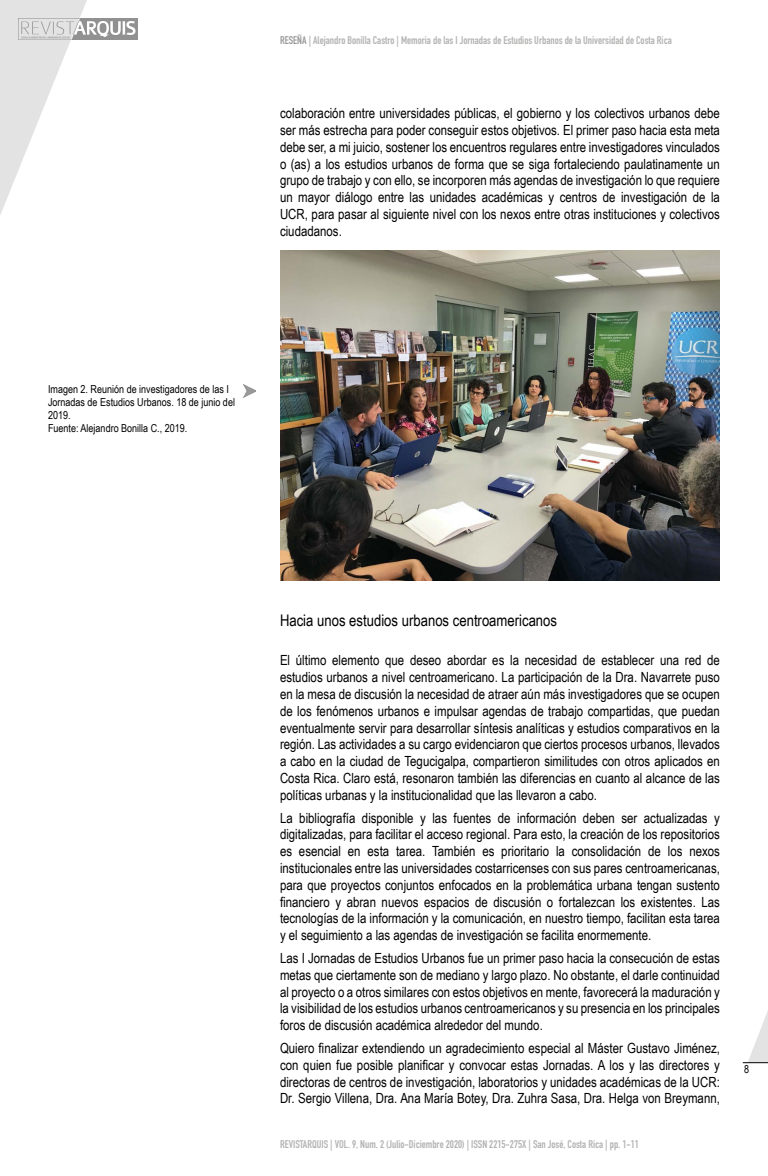
<style>
.page{position:relative;width:768px;height:1176px;background:#fff}
.page>*{position:absolute;margin:0;border:0;box-sizing:border-box;transform-origin:0 0}
._05_TITULOS_TERCIARI{font:16px "Arial Narrow";color:#000}
._06_CUERPO_DE_TEXTO{font:14px/16.8px "Arial Narrow";color:#000;text-align:justify}
.t1{font:700 11px "DIN Condensed";color:#b5b3b2}
._09_CITACIONES___FIG{font:11px/13.2px "Arial Narrow";color:#000}
.s1{color:#999}
</style>
<div class="page">
<svg style="left:743px;top:1011px;width:25px;height:52px"></svg>
<svg style="left:244px;top:385px;width:12px;height:12px"></svg>
<img style="left:280px;top:250px;width:440px;height:330px">
<svg style="left:0;top:0;width:87px;height:215px"></svg>
<img style="left:18px;top:18px;width:120px;height:21px">
<p class="t1" style="left:280px;top:33px;width:393px"><span class="s1">RESEÑA</span> | Alejandro Bonilla Castro | Memoria de las I Jornadas de Estudios Urbanos de la Universidad de Costa Rica</p>
<p class="_06_CUERPO_DE_TEXTO" style="left:280px;top:104px;width:442px">colaboración entre universidades públicas, el gobierno y los colectivos urbanos debe ser más estrecha para poder conseguir estos objetivos. El primer paso hacia esta meta debe ser, a mi juicio, sostener los encuentros regulares entre investigadores vinculados o (as) a los estudios urbanos de forma que se siga fortaleciendo paulatinamente un grupo de trabajo y con ello, se incorporen más agendas de investigación lo que requiere un mayor diálogo entre las unidades académicas y centros de investigación de la UCR, para pasar al siguiente nivel con los nexos entre otras instituciones y colectivos ciudadanos.</p>
<p class="_09_CITACIONES___FIG" style="left:48px;top:382px;width:189px">Imagen 2. Reunión de investigadores de las I<br>Jornadas de Estudios Urbanos. 18 de junio del<br>2019.</p>
<p class="_09_CITACIONES___FIG" style="left:48px;top:422px;width:141px">Fuente: Alejandro Bonilla C., 2019.</p>
<p class="_05_TITULOS_TERCIARI" style="left:280px;top:608px;width:279px">Hacia unos estudios urbanos centroamericanos</p>
<p class="_06_CUERPO_DE_TEXTO" style="left:280px;top:652px;width:441px">El último elemento que deseo abordar es la necesidad de establecer una red de estudios urbanos a nivel centroamericano. La participación de la Dra. Navarrete puso en la mesa de discusión la necesidad de atraer aún más investigadores que se ocupen de los fenómenos urbanos e impulsar agendas de trabajo compartidas, que puedan eventualmente servir para desarrollar síntesis analíticas y estudios comparativos en la región. Las actividades a su cargo evidenciaron que ciertos procesos urbanos, llevados a cabo en la ciudad de Tegucigalpa, compartieron similitudes con otros aplicados en Costa Rica. Claro está, resonaron también las diferencias en cuanto al alcance de las políticas urbanas y la institucionalidad que las llevaron a cabo.</p>
<p class="_06_CUERPO_DE_TEXTO" style="left:280px;top:809px;width:441px">La bibliografía disponible y las fuentes de información deben ser actualizadas y digitalizadas, para facilitar el acceso regional. Para esto, la creación de los repositorios es esencial en esta tarea. También es prioritario la consolidación de los nexos institucionales entre las universidades costarricenses con sus pares centroamericanas, para que proyectos conjuntos enfocados en la problemática urbana tengan sustento financiero y abran nuevos espacios de discusión o fortalezcan los existentes. Las tecnologías de la información y la comunicación, en nuestro tiempo, facilitan esta tarea y el seguimiento a las agendas de investigación se facilita enormemente.</p>
<p class="_06_CUERPO_DE_TEXTO" style="left:280px;top:949px;width:442px">Las I Jornadas de Estudios Urbanos fue un primer paso hacia la consecución de estas metas que ciertamente son de mediano y largo plazo. No obstante, el darle continuidad al proyecto o a otros similares con estos objetivos en mente, favorecerá la maduración y la visibilidad de los estudios urbanos centroamericanos y su presencia en los principales foros de discusión académica alrededor del mundo.</p>
<p class="_06_CUERPO_DE_TEXTO" style="left:280px;top:1039px;width:442px">Quiero finalizar extendiendo un agradecimiento especial al Máster Gustavo Jiménez, con quien fue posible planificar y convocar estas Jornadas. A los y las directores y directoras de centros de investigación, laboratorios y unidades académicas de la UCR:<br>Dr. Sergio Villena, Dra. Ana María Botey, Dra. Zuhra Sasa, Dra. Helga von Breymann,</p>
<p class="t1" style="left:280px;top:1137px;width:360px">REVISTARQUIS | VOL. 9, Num. 2 (Julio-Diciembre 2020) | ISSN 2215-275X | San José, Costa Rica | pp. 1-11</p>
<p class="_09_CITACIONES___FIG" style="left:744px;top:1062px;width:7px">8</p>
</div>
